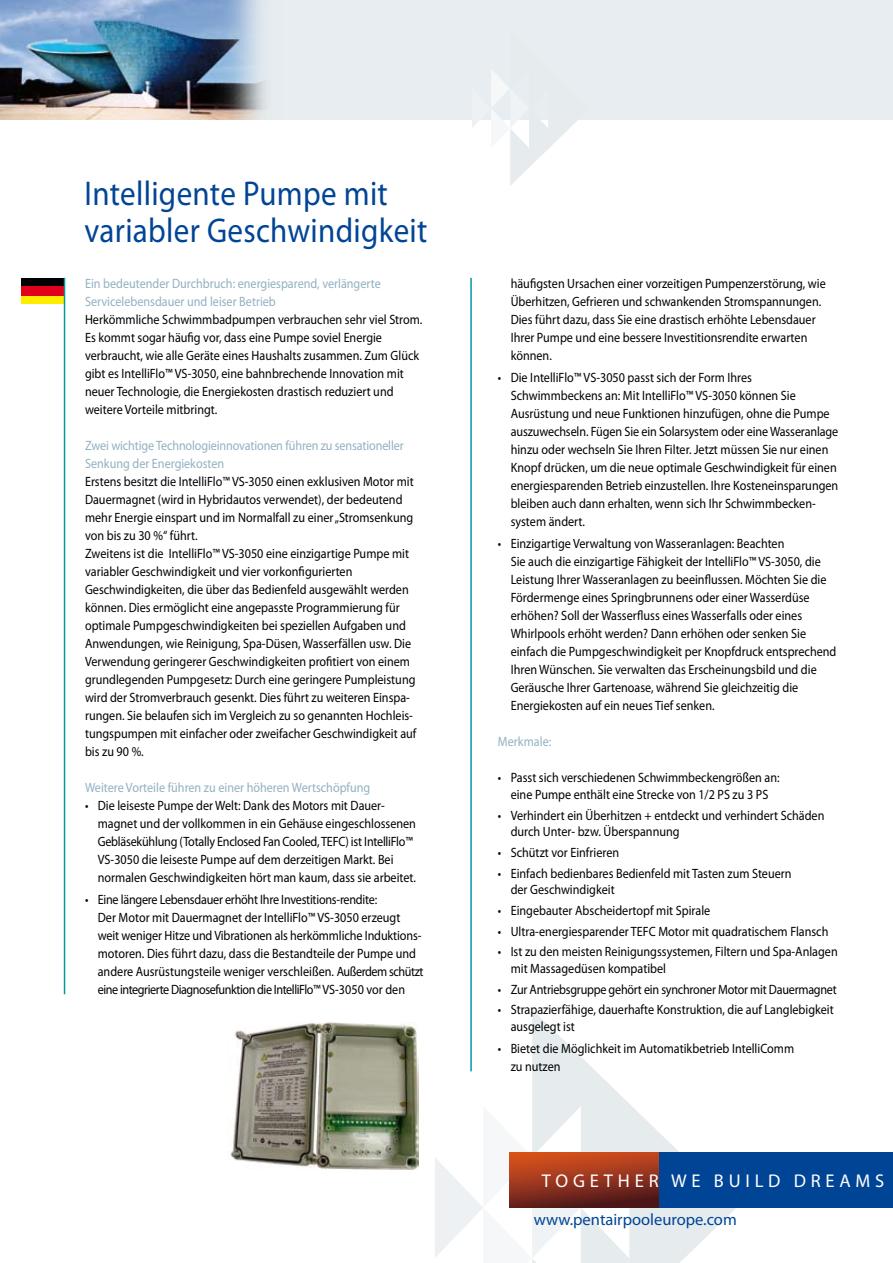
<style>
.page{position:relative;width:893px;height:1263px;background:#fff}
.page>*{position:absolute;margin:0;border:0;box-sizing:border-box;transform-origin:0 0}
.t1{font:34.5px/37.5px "Myriad Pro";letter-spacing:.01em;color:#004595;scale:.9 1}
.t2{font:18.45px "Myriad Pro";letter-spacing:.26em;color:#fff}
.t3{font:16.5px "Myriad Pro";color:#004595}
.t4{font:13.5px/18px "Myriad Pro";color:#000;scale:.9 1}
.t5{font:13.5px/18px "Myriad Pro";color:#92b1c1;scale:.9 1}
.t6{font:13.5px "Myriad Pro";letter-spacing:-.02em;color:#000;scale:.9 1}
</style>
<div class="page">
<div style="left:0;top:0;width:893px;height:119px;background:#e7edf0"></div>
<svg style="left:435px;top:1158px;width:48px;height:100px"></svg>
<svg style="left:532px;top:1010px;width:204px;height:253px"></svg>
<img style="left:0;top:0;width:266px;height:119px">
<div style="left:658px;top:1152px;width:235px;height:56px;background:#004595"></div>
<div style="left:21px;top:278px;width:43px;height:9px;background:#000"></div>
<div style="left:21px;top:286px;width:43px;height:10px;background:#e2001a"></div>
<div style="left:21px;top:296px;width:43px;height:7px;background:#ffed00"></div>
<svg style="left:472px;top:70px;width:118px;height:116px"></svg>
<hr style="left:470px;top:278px;width:2px;height:793px;background:#0099a5">
<hr style="left:64px;top:278px;width:1px;height:716px;background:#0099a5">
<svg style="left:509px;top:1152px;width:149px;height:56px;background:#92341c"></svg>
<img style="left:230px;top:1022px;width:188px;height:148px">
<h1 class="t1" style="left:84px;top:174px;width:383px">I ntelligente Pumpe mit variabler Geschwindigkeit</h1>
<p class="t5" style="left:85px;top:274px;width:330px">Ein bedeutender Durchbruch: energiesparend, verlängerte<br>Servicelebensdauer und leiser Betrieb</p>
<p class="t4" style="left:85px;top:310px;width:376px">Herkömmliche Schwimmbadpumpen verbrauchen sehr viel Strom.<br>Es kommt sogar häufig vor, dass eine Pumpe soviel Energie verbraucht, wie alle Geräte eines Haushalts zusammen. Zum Glück gibt es I ntelliFlo™ VS-3050, eine bahnbrechende I nnovation mit neuer Technologie, die Energiekosten drastisch reduziert und weitere Vorteile mitbringt.</p>
<p class="t5" style="left:85px;top:436px;width:356px">Zwei wichtige Technologieinnovationen führen zu sensationeller<br>Senkung der Energiekosten</p>
<p class="t4" style="left:85px;top:472px;width:370px">Erstens besitzt die I ntelliFlo™ VS-3050 einen exklusiven Motor mit Dauermagnet (wird in Hybridautos verwendet), der bedeutend mehr Energie einspart und im Normalfall zu einer „Stromsenkung von bis zu 30 %“ führt.<br>Zweitens ist die I ntelliFlo™ VS-3050 eine einzigartige Pumpe mit variabler Geschwindigkeit und vier vorkonfigurierten Geschwindigkeiten, die über das Bedienfeld ausgewählt werden können. Dies ermöglicht eine angepasste Programmierung für optimale Pumpgeschwindigkeiten bei speziellen Aufgaben und Anwendungen, wie Reinigung, Spa-Düsen, Wasserfällen usw. Die Verwendung geringerer Geschwindigkeiten profitiert von einem grundlegenden Pumpgesetz: Durch eine geringere Pumpleistung wird der Stromverbrauch gesenkt. Dies führt zu weiteren Einspa&shy;rungen. Sie belaufen sich im Vergleich zu so genannten Hochleis&shy;tungspumpen mit einfacher oder zweifacher Geschwindigkeit auf bis zu 90 %.</p>
<p class="t5" style="left:85px;top:778px;width:319px">Weitere Vorteile führen zu einer höheren Wertschöpfung</p>
<p class="t4" style="left:98px;top:796px;width:355px;text-indent:-13px">• Die leiseste Pumpe der Welt: Dank des Motors mit Dauer&shy;magnet und der vollkommen in ein Gehäuse eingeschlossenen Gebläsekühlung (Totally Enclosed Fan Cooled, TEFC) ist I ntelliFlo™ VS-3050 die leiseste Pumpe auf dem derzeitigen Markt. Bei normalen Geschwindigkeiten hört man kaum, dass sie arbeitet.</p>
<p class="t4" style="left:98px;top:890px;width:363px;text-indent:-13px">• Eine längere Lebensdauer erhöht I hre I nvestitions-rendite:<br>Der Motor mit Dauermagnet der I ntelliFlo™ VS-3050 erzeugt weit weniger H itze und Vibrationen als herkömmliche I nduktions&shy;motoren. Dies führt dazu, dass die Bestandteile der Pumpe und andere Ausrüstungsteile weniger verschleißen. Außerdem schützt eine integrierte Diagnosefunktion die I ntelliFlo™ VS-3050 vor den</p>
<p class="t4" style="left:511px;top:274px;width:352px">häufigsten Ursachen einer vorzeitigen Pumpenzerstörung, wie Überhitzen, Gefrieren und schwankenden Stromspannungen.<br>Dies führt dazu, dass Sie eine drastisch erhöhte Lebensdauer<br>I hrer Pumpe und eine bessere I nvestitionsrendite erwarten können.</p>
<p class="t4" style="left:511px;top:368px;width:366px;text-indent:-13px">• Die I ntelliFlo™ VS-3050 passt sich der Form I hres Schwimmbeckens an: Mit I ntelliFlo™ VS-3050 können Sie Ausrüstung und neue Funktionen hinzufügen, ohne die Pumpe auszuwechseln. Fügen Sie ein Solarsystem oder eine Wasseranlage hinzu oder wechseln Sie I hren Filter. Jetzt müssen Sie nur einen Knopf drücken, um die neue optimale Geschwindigkeit für einen energiesparenden Betrieb einzustellen. Ihre Kosteneinsparungen bleiben auch dann erhalten, wenn sich I hr Schwimmbecken&shy;system ändert.</p>
<p class="t4" style="left:511px;top:534px;width:363px;text-indent:-13px">• Einzigartige Verwaltung von Wasseranlagen: Beachten<br>Sie auch die einzigartige Fähigkeit der I ntelliFlo™ VS-3050, die Leistung I hrer Wasseranlagen zu beeinflussen. Möchten Sie die Fördermenge eines Springbrunnens oder einer Wasserdüse erhöhen? Soll der Wasserfluss eines Wasserfalls oder eines Whirlpools erhöht werden? Dann erhöhen oder senken Sie einfach die Pumpgeschwindigkeit per Knopfdruck entsprechend I hren Wünschen. Sie verwalten das Erscheinungsbild und die Geräusche I hrer Gartenoase, während Sie gleichzeitig die Energiekosten auf ein neues Tief senken.</p>
<p class="t5" style="left:498px;top:732px;width:61px">Merkmale:</p>
<p class="t4" style="left:498px;top:769px;width:315px;line-height:16.5px;text-align:center">• Passt sich verschiedenen Schwimmbeckengrößen an: eine Pumpe enthält eine Strecke von 1/2 PS zu 3 PS</p>
<p class="t4" style="left:511px;top:806px;width:350px;line-height:16.5px;text-indent:-13px">• Verhindert ein Überhitzen + entdeckt und verhindert Schäden durch Unter- bzw. Überspannung</p>
<p class="t4" style="left:498px;top:843px;width:136px">• Schützt vor Einfrieren</p>
<p class="t4" style="left:511px;top:864px;width:314px;line-height:16.5px;text-indent:-13px">• Einfach bedienbares Bedienfeld mit Tasten zum Steuern der Geschwindigkeit</p>
<p class="t4" style="left:498px;top:901px;width:237px">• Eingebauter Abscheidertopf mit Spirale</p>
<p class="t4" style="left:498px;top:922px;width:369px">• Ultra-energiesparender TEFC Motor mit quadratischem Flansch</p>
<p class="t4" style="left:511px;top:943px;width:365px;line-height:16.5px;text-indent:-13px">• Ist zu den meisten Reinigungssystemen, Filtern und Spa-Anlagen mit Massagedüsen kompatibel</p>
<p class="t6" style="left:498px;top:981px;width:378px">• Zur Antriebsgruppe gehört ein synchroner Motor mit Dauermagnet</p>
<p class="t4" style="left:511px;top:1001px;width:360px;line-height:16.5px;text-indent:-13px">• Strapazierfähige, dauerhafte Konstruktion, die auf Langlebigkeit ausgelegt ist</p>
<p class="t4" style="left:511px;top:1039px;width:316px;text-indent:-13px">• Bietet die Möglichkeit im Automatikbetrieb I ntelliComm zu nutzen</p>
<h2 class="t2" style="left:542px;top:1169px;width:344px">Toget her we build dreams</h2>
<p class="t3" style="left:534px;top:1209px;width:205px">www.pentairpooleurope.com</p>
</div>
